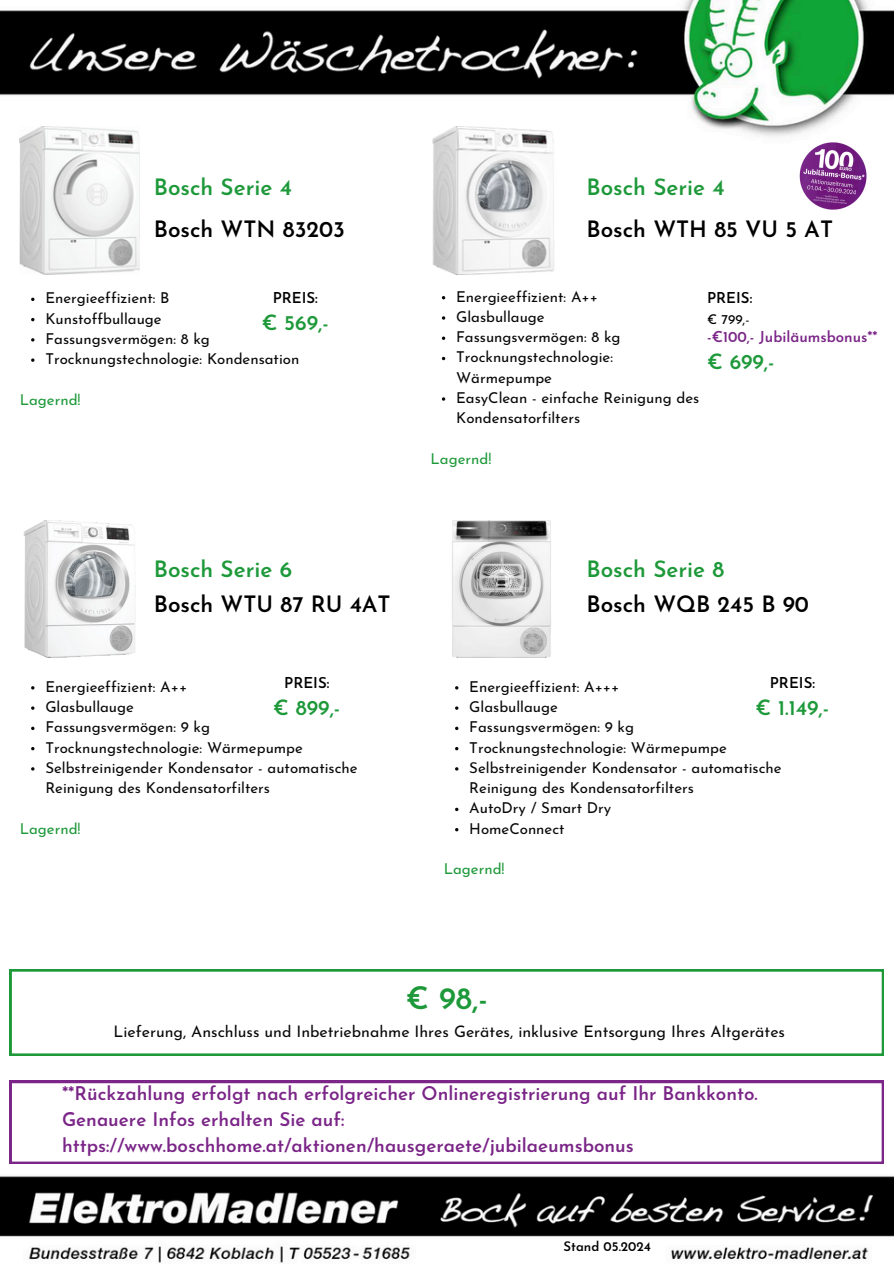
<style>
.page{position:relative;width:894px;height:1264px;background:#fff}
.page>*{position:absolute;margin:0;border:0;box-sizing:border-box;transform-origin:0 0}
.t1{font:600 30.9px "Josefin Sans";color:#1e993a}
.t2{font:600 22.5px "Josefin Sans";color:#000}
.t3{font:600 22.5px "Josefin Sans";color:#1e993a}
.t4{font:600 21px "Josefin Sans";color:#1e993a}
.t5{font:600 18.9px/25.8px "Josefin Sans";color:#7a2587}
.t6{font:15.9px "Josefin Sans";color:#080808}
.t7{font:15px/20.2px "Josefin Sans";color:#080808}
.t8{font:15px "Josefin Sans";color:#1e993a}
.t9{font:600 15px "Josefin Sans";color:#000}
.t10{font:600 15px "Josefin Sans";color:#7a2587}
.t11{font:13.5px "Josefin Sans";color:#000}
.t12{font:600 13.2px "Josefin Sans";color:#000}
</style>
<div class="page">
<img style="left:0;top:0;width:893px;height:1263px">
<img style="left:20px;top:127px;width:119px;height:147px">
<img style="left:20px;top:520px;width:119px;height:137px">
<img style="left:430px;top:127px;width:127px;height:147px">
<svg style="left:10px;top:969px;width:873px;height:86px"></svg>
<svg style="left:10px;top:1080px;width:873px;height:83px"></svg>
<img style="left:446px;top:520px;width:107px;height:137px">
<svg style="left:455px;top:726px;width:3px;height:4px"></svg>
<svg style="left:455px;top:807px;width:3px;height:4px"></svg>
<svg style="left:31px;top:358px;width:3px;height:4px"></svg>
<svg style="left:31px;top:726px;width:3px;height:4px"></svg>
<svg style="left:442px;top:316px;width:3px;height:4px"></svg>
<svg style="left:442px;top:336px;width:3px;height:4px"></svg>
<svg style="left:442px;top:397px;width:3px;height:4px"></svg>
<img style="left:798px;top:141px;width:70px;height:69px">
<h2 class="t3" style="left:154px;top:178px;width:139px">Bosch Serie 4</h2>
<h5 class="t3" style="left:586px;top:178px;width:139px">Bosch Serie 4</h5>
<p class="t2" style="left:154px;top:220px;width:192px">Bosch WTN 83203</p>
<p class="t2" style="left:586px;top:220px;width:248px">Bosch WTH 85 VU 5 AT</p>
<p class="t7" style="left:45px;top:289px;width:126px">Energieeffizient: B</p>
<h5 class="t7" style="left:45px;top:310px;width:118px">Kunstoffbullauge</h5>
<p class="t7" style="left:45px;top:330px;width:166px">Fassungsvermögen: 8 kg</p>
<h2 class="t7" style="left:45px;top:350px;width:255px">Trocknungstechnologie: Kondensation</h2>
<p class="t8" style="left:20px;top:393px;width:62px">Lagernd!</p>
<p class="t9" style="left:272px;top:292px;width:47px">PREIS:</p>
<p class="t4" style="left:262px;top:314px;width:69px">€ 569,-</p>
<p class="t7" style="left:456px;top:288px;width:143px">Energieeffizient: A++</p>
<p class="t7" style="left:456px;top:308px;width:90px">Glasbullauge</p>
<p class="t7" style="left:456px;top:328px;width:166px">Fassungsvermögen: 8 kg</p>
<p class="t7" style="left:456px;top:348px;width:158px">Trocknungstechnologie:<br>Wärmepumpe</p>
<p class="t7" style="left:456px;top:389px;width:244px">EasyClean - einfache Reinigung des<br>Kondensatorfilters</p>
<h5 class="t8" style="left:430px;top:452px;width:62px">Lagernd!</h5>
<h3 class="t9" style="left:707px;top:292px;width:47px">PREIS:</h3>
<h3 class="t11" style="left:707px;top:313px;width:44px">€ 799,-</h3>
<h3 class="t10" style="left:707px;top:330px;width:172px">-€100,- Jubiläumsbonus**</h3>
<h3 class="t4" style="left:707px;top:353px;width:69px">€ 699,-</h3>
<p class="t3" style="left:154px;top:560px;width:140px">Bosch Serie 6</p>
<p class="t3" style="left:586px;top:560px;width:139px">Bosch Serie 8</p>
<p class="t2" style="left:154px;top:595px;width:238px">Bosch WTU 87 RU 4AT</p>
<p class="t2" style="left:586px;top:595px;width:224px">Bosch WQB 245 B 90</p>
<p class="t9" style="left:284px;top:677px;width:47px">PREIS:</p>
<p class="t4" style="left:273px;top:699px;width:69px">€ 899,-</p>
<h5 class="t7" style="left:45px;top:678px;width:143px">Energieeffizient: A++</h5>
<h5 class="t7" style="left:45px;top:698px;width:90px">Glasbullauge</h5>
<p class="t7" style="left:45px;top:718px;width:166px">Fassungsvermögen: 9 kg</p>
<h2 class="t7" style="left:45px;top:738px;width:259px">Trocknungstechnologie: Wärmepumpe</h2>
<h2 class="t7" style="left:45px;top:759px;width:314px">Selbstreinigender Kondensator - automatische<br>Reinigung des Kondensatorfilters</h2>
<h1 class="t8" style="left:20px;top:822px;width:62px">Lagernd!</h1>
<p class="t9" style="left:769px;top:677px;width:47px">PREIS:</p>
<p class="t4" style="left:755px;top:699px;width:75px">€ 1.149,-</p>
<p class="t7" style="left:469px;top:678px;width:152px">Energieeffizient: A+++</p>
<h5 class="t7" style="left:469px;top:698px;width:90px">Glasbullauge</h5>
<h4 class="t7" style="left:469px;top:718px;width:166px">Fassungsvermögen: 9 kg</h4>
<p class="t7" style="left:469px;top:738px;width:259px">Trocknungstechnologie: Wärmepumpe</p>
<h2 class="t7" style="left:469px;top:759px;width:314px">Selbstreinigender Kondensator - automatische<br>Reinigung des Kondensatorfilters</h2>
<h2 class="t7" style="left:469px;top:799px;width:143px">AutoDry / Smart Dry</h2>
<h4 class="t7" style="left:469px;top:819px;width:97px">HomeConnect</h4>
<p class="t8" style="left:443px;top:862px;width:62px">Lagernd!</p>
<p class="t1" style="left:405px;top:986px;width:83px">€ 98,-</p>
<p class="t6" style="left:113px;top:1025px;width:673px">Lieferung, Anschluss und Inbetriebnahme Ihres Gerätes, inklusive Entsorgung Ihres Altgerätes</p>
<p class="t5" style="left:62px;top:1082px;width:697px">**Rückzahlung erfolgt nach erfolgreicher Onlineregistrierung auf Ihr Bankkonto.<br>Genauere Infos erhalten Sie auf: https://www.boschhome.at/aktionen/hausgeraete/jubilaeumsbonus</p>
<p class="t12" style="left:563px;top:1241px;width:89px">Stand 05.2024</p>
</div>
